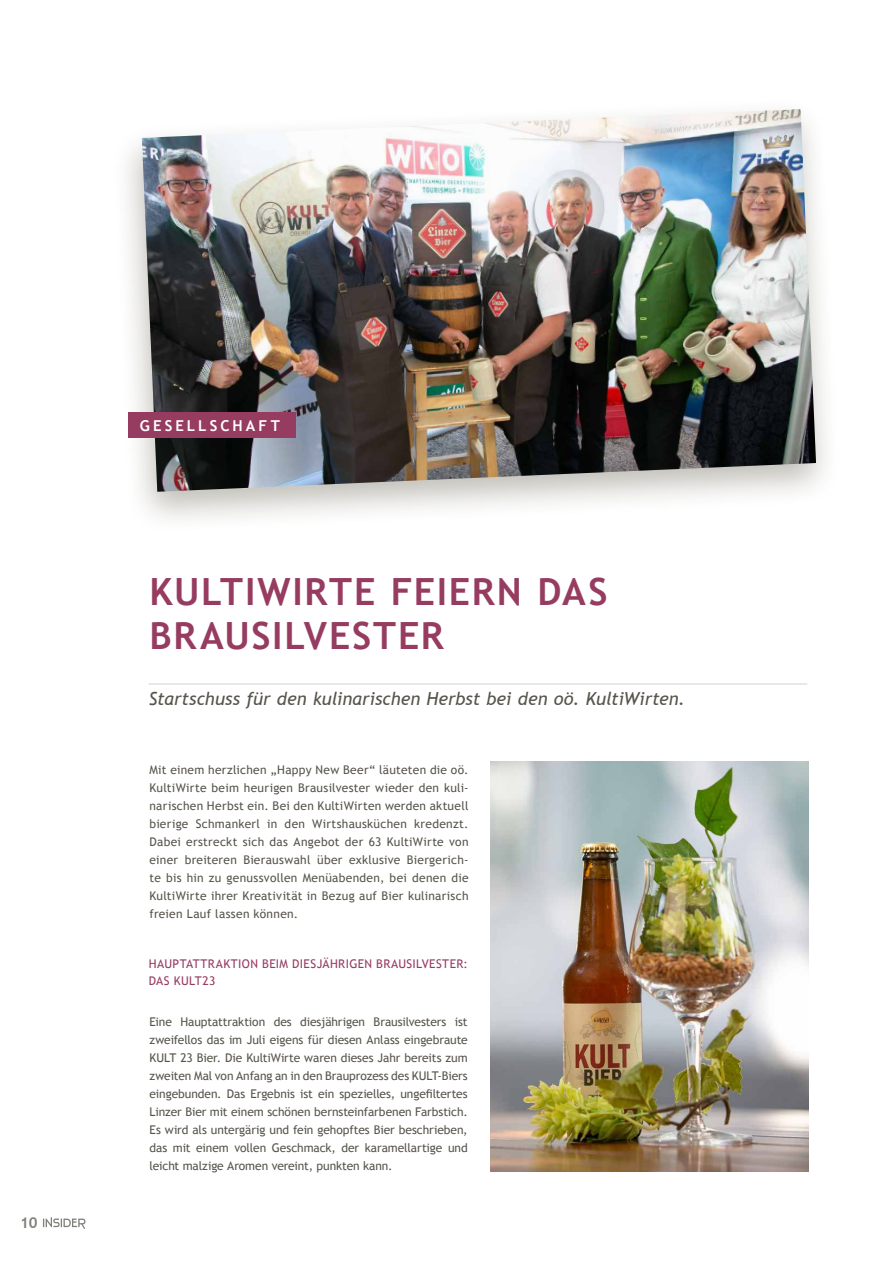
<style>
.page{position:relative;width:893px;height:1263px;background:#fff}
.page>*{position:absolute;margin:0;border:0;box-sizing:border-box;transform-origin:0 0}
.t1{font:700 37.5px/43.5px "Trebuchet MS";letter-spacing:.045em;color:#963c61}
.t2{font:italic 18px "Trebuchet MS";color:#57544b}
.t3{font:700 15px "Trebuchet MS";letter-spacing:.205em;color:#fff}
.t4{font:700 15px "Trebuchet MS";color:#81807a}
.t5{font:12px/18px "Trebuchet MS";letter-spacing:.005em;color:#57544b;text-align:justify}
.t6{font:12px/17.2px "Trebuchet MS";letter-spacing:.03em;color:#963c61}
</style>
<div class="page">
<div style="left:112px;top:96px;width:729px;height:438px;background:#2f2912;opacity:.3"></div>
<img style="left:142px;top:109px;width:674px;height:383px">
<img style="left:490px;top:761px;width:319px;height:410px">
<div style="left:128px;top:412px;width:168px;height:26px;background:#963c61"></div>
<hr style="left:149px;top:684px;width:658px;height:1px;background:#d1d1cf">
<svg style="left:43px;top:1217px;width:42px;height:12px"></svg>
<p class="t4" style="left:20px;top:1213px;width:19px">10</p>
<p class="t3" style="left:140px;top:416px;width:141px">GESELLSCHAFT</p>
<h1 class="t1" style="left:150px;top:570px;width:459px">KULTIWIRTE FEIERN DAS<br>BRAUSILVESTER</h1>
<h2 class="t2" style="left:149px;top:688px;width:538px">Startschuss für den kulinarischen Herbst bei den oö. KultiWirten.</h2>
<p class="t5" style="left:150px;top:761px;width:321px">Mit einem herzlichen „Happy New Beer“ läuteten die oö.<br>KultiWirte beim heurigen Brausilvester wieder den kuli&shy;narischen Herbst ein. Bei den KultiWirten werden aktuell bierige Schmankerl in den Wirtshausküchen kredenzt.<br>Dabei erstreckt sich das Angebot der 63 KultiWirte von einer breiteren Bierauswahl über exklusive Biergerich&shy;te bis hin zu genussvollen Menüabenden, bei denen die KultiWirte ihrer Kreativität in Bezug auf Bier kulinarisch freien Lauf lassen können.</p>
<p class="t6" style="left:149px;top:955px;width:321px">HAUPTATTRAKTION BEIM DIESJÄHRIGEN BRAUSILVESTER:<br>DAS KULT23</p>
<p class="t5" style="left:150px;top:1013px;width:320px">Eine Hauptattraktion des diesjährigen Brausilvesters ist zweifellos das im Juli eigens für diesen Anlass eingebraute KULT 23 Bier. Die KultiWirte waren dieses Jahr bereits zum zweiten Mal von Anfang an in den Brauprozess des KULT-Biers eingebunden. Das Ergebnis ist ein spezielles, ungefiltertes Linzer Bier mit einem schönen bernsteinfarbenen Farbstich.<br>Es wird als untergärig und fein gehopftes Bier beschrieben, das mit einem vollen Geschmack, der karamellartige und leicht malzige Aromen vereint, punkten kann.</p>
</div>
